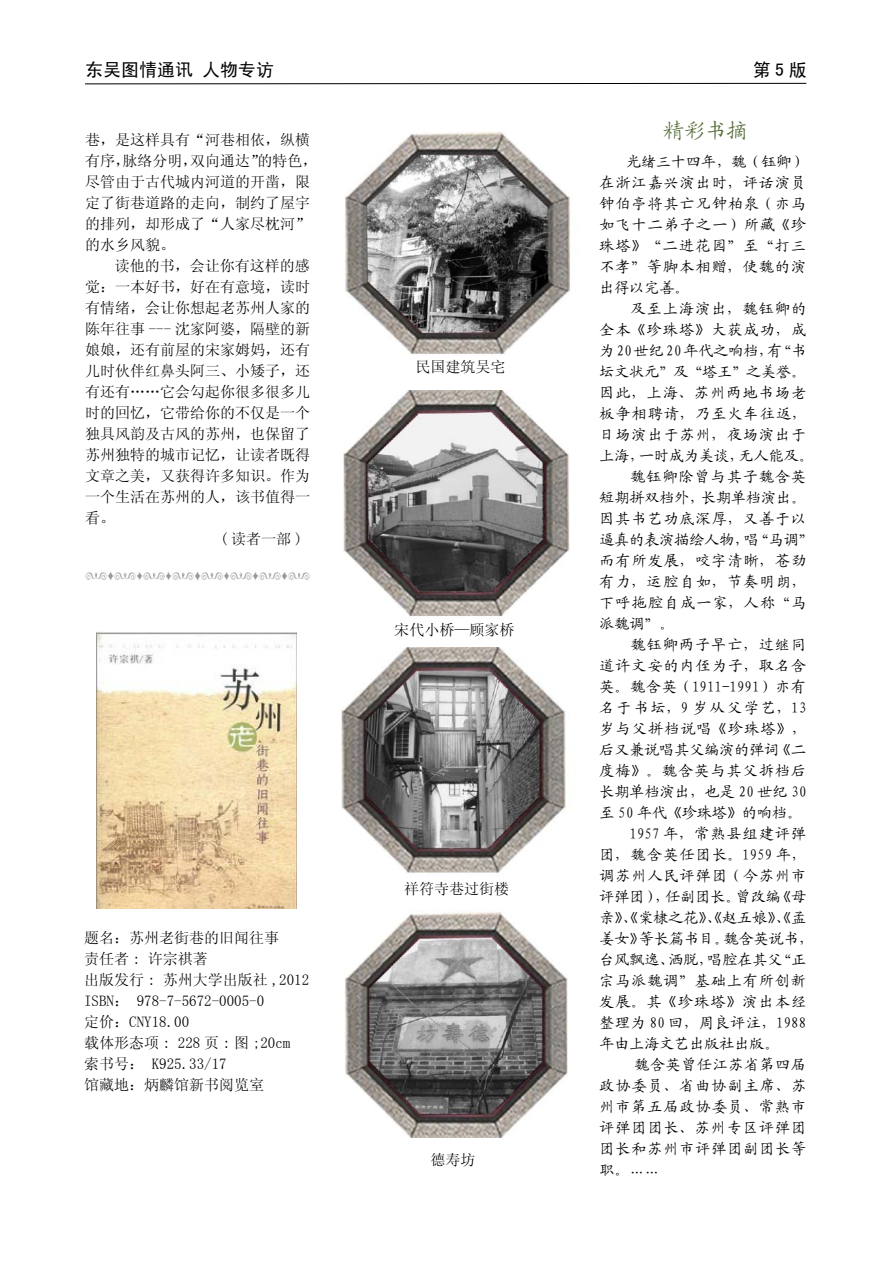
<style>
.page{position:relative;width:893px;height:1263px;background:#fff}
.page>*{position:absolute;margin:0;border:0;box-sizing:border-box;transform-origin:0 0}
.t1{font:21px "Kai Ti GB2312";color:#546d36}
.t2{font:18px "Sim Hei";color:#000}
.t3{font:15px/21px "Kai Ti GB2312";letter-spacing:.07em;color:#000}
.t4{font:15px/21px "Sim Sun";color:#000}
</style>
<div class="page">
<svg style="left:85px;top:83px;width:722px;height:1px"></svg>
<img style="left:345px;top:132px;width:225px;height:222px">
<img style="left:341px;top:647px;width:225px;height:226px">
<img style="left:345px;top:912px;width:223px;height:225px">
<img style="left:85px;top:571px;width:226px;height:10px">
<img style="left:97px;top:631px;width:200px;height:277px">
<img style="left:344px;top:390px;width:225px;height:227px">
<p class="t2" style="left:85px;top:61px;width:190px">东吴图情通讯 人物专访</p>
<p class="t2" style="left:753px;top:61px;width:55px">第5版</p>
<p class="t4" style="left:85px;top:129px;width:234px">巷，是这样具有“河巷相依，纵横有序，脉络分明，双向通达”的特色，尽管由于古代城内河道的开凿，限定了街巷道路的走向，制约了屋宇的排列，却形成了“人家尽枕河”的水乡风貌。</p>
<p class="t4" style="left:115px;top:255px;width:196px">读他的书，会让你有这样的感</p>
<p class="t4" style="left:85px;top:276px;width:226px">觉：一本好书，好在有意境，读时</p>
<p class="t4" style="left:85px;top:297px;width:226px">有情绪，会让你想起老苏州人家的</p>
<p class="t4" style="left:85px;top:318px;width:226px">陈年往事 --- 沈家阿婆，隔壁的新</p>
<p class="t4" style="left:85px;top:339px;width:226px">娘娘，还有前屋的宋家姆妈，还有</p>
<p class="t4" style="left:85px;top:360px;width:226px">儿时伙伴红鼻头阿三、小矮子，还</p>
<p class="t4" style="left:85px;top:381px;width:226px">有还有……它会勾起你很多很多儿</p>
<p class="t4" style="left:85px;top:402px;width:226px">时的回忆，它带给你的不仅是一个</p>
<p class="t4" style="left:85px;top:423px;width:226px">独具风韵及古风的苏州，也保留了</p>
<p class="t4" style="left:85px;top:444px;width:226px">苏州独特的城市记忆，让读者既得</p>
<p class="t4" style="left:85px;top:465px;width:226px">文章之美，又获得许多知识。作为</p>
<p class="t4" style="left:85px;top:486px;width:226px">一个生活在苏州的人，该书值得一</p>
<p class="t4" style="left:85px;top:507px;width:31px">看。</p>
<p class="t4" style="left:220px;top:528px;width:84px">( 读者一部 )</p>
<p class="t4" style="left:416px;top:356px;width:91px">民国建筑吴宅</p>
<p class="t4" style="left:394px;top:619px;width:121px">宋代小桥—顾家桥</p>
<p class="t4" style="left:84px;top:927px;width:226px">题名：苏州老街巷的旧闻往事<br>责任者 : 许宗祺著<br>出版发行 : 苏州大学出版社 ,2012<br>ISBN： 978-7-5672-0005-0<br>定价：CNY18.00<br>载体形态项 : 228 页 : 图 ;20cm索书号： K925.33/17<br>馆藏地：炳麟馆新书阅览室</p>
<p class="t4" style="left:404px;top:878px;width:106px">祥符寺巷过街楼</p>
<p class="t4" style="left:431px;top:1149px;width:46px">德寿坊</p>
<h1 class="t1" style="left:663px;top:120px;width:85px">精彩书摘</h1>
<p class="t3" style="left:599px;top:151px;width:216px;text-indent:27px">光绪三十四年，魏（钰卿）在浙江嘉兴演出时，评话演员钟伯亭将其亡兄钟柏泉（亦马如飞十二弟子之一）所藏《珍珠塔》“二进花园”至“打三不孝”等脚本相赠，使魏的演出得以完善。<br>　　及至上海演出，魏钰卿的全本《珍珠塔》大获成功，成为 20世纪 20年代之响档，有“书坛文状元”及“塔王”之美誉。因此，上海、苏州两地书场老板争相聘请，乃至火车往返，日场演出于苏州，夜场演出于上海，一时成为美谈，无人能及。　　魏钰卿除曾与其子魏含英短期拼双档外，长期单档演出。因其书艺功底深厚，又善于以逼真的表演描绘人物，唱“马调”而有所发展，咬字清晰，苍劲有力，运腔自如，节奏明朗，下呼拖腔自成一家，人称“马派魏调”。<br>　　魏钰卿两子早亡，过继同道许文安的内侄为子，取名含英。魏含英（1911-1991）亦有名于书坛，9 岁从父学艺，13岁与父拼档说唱《珍珠塔》，后又兼说唱其父编演的弹词《二度梅》。魏含英与其父拆档后长期单档演出，也是 20 世纪 30至 50 年代《珍珠塔》的响档。　　1957 年，常熟县组建评弹团，魏含英任团长。1959 年，调苏州人民评弹团（今苏州市评弹团），任副团长。曾改编《母亲》、《棠棣之花》、《赵五娘》、《孟姜女》等长篇书目。魏含英说书，台风飘逸、洒脱，唱腔在其父“正宗马派魏调”基础上有所创新发展。其《珍珠塔》演出本经整理为 80 回，周良评注，1988年由上海文艺出版社出版。</p>
<p class="t3" style="left:599px;top:1054px;width:208px;text-align:justify;text-indent:35px">魏含英曾任江苏省第四届政协委员、省曲协副主席、苏州市第五届政协委员、常熟市评弹团团长、苏州专区评弹团团长和苏州市评弹团副团长等职。……</p>
</div>
